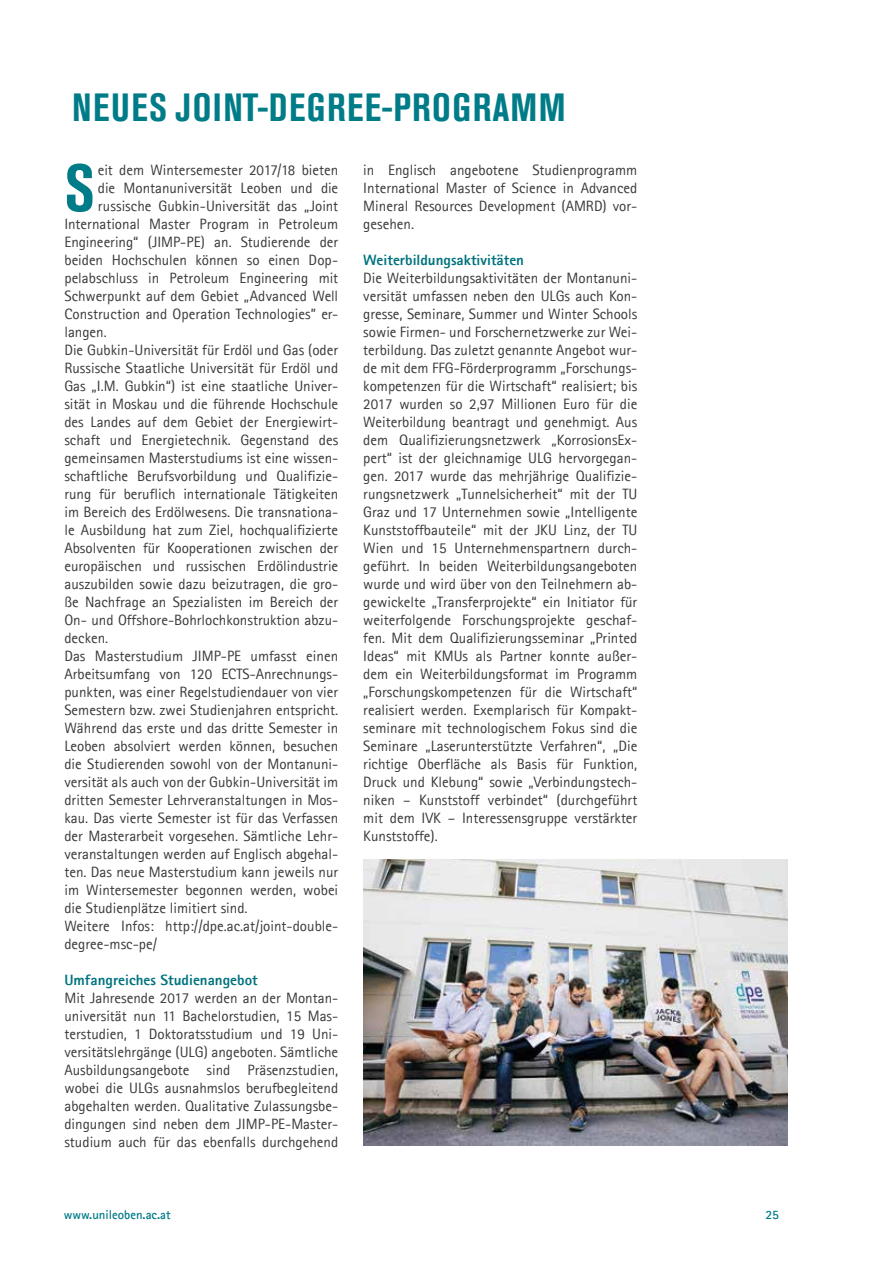
<style>
.page{position:relative;width:893px;height:1263px;background:#fff}
.page>*{position:absolute;margin:0;border:0;box-sizing:border-box;transform-origin:0 0}
.t1{font:700 condensed 66px "Akzidenz Grotesk BE";color:#007c88}
.t2{font:700 condensed 39px "Akzidenz Grotesk BE";letter-spacing:.035em;color:#007c88}
.t3{font:15px/18px "Agfa Rotis Sans Serif";color:#3a3938;text-align:justify}
.t4{font:800 15px "Agfa Rotis Sans Serif";color:#00737e}
.t5{font:700 12.75px "Agfa Rotis Sans Serif";color:#007c88}
</style>
<div class="page">
<img style="left:363px;top:860px;width:424px;height:285px">
<h2 class="t2" style="left:72px;top:85px;width:495px">NEUES JOINT-DEGREE-PROGRAMM</h2>
<h1 class="t1" style="left:64px;top:150px;width:32px">S</h1>
<p class="t3" style="left:98px;top:161px;width:242px">eit dem Wintersemester 2017/18 bieten</p>
<p class="t3" style="left:98px;top:179px;width:242px">die Montanuniversität Leoben und die</p>
<p class="t3" style="left:98px;top:197px;width:242px">russische Gubkin-Universität das „Joint</p>
<p class="t3" style="left:64px;top:215px;width:275px">International Master Program in Petroleum</p>
<p class="t3" style="left:64px;top:233px;width:275px">Engineering“ (JIMP-PE) an. Studierende der</p>
<p class="t3" style="left:64px;top:251px;width:275px">beiden Hochschulen können so einen Dop-</p>
<p class="t3" style="left:64px;top:269px;width:275px">pelabschluss in Petroleum Engineering mit</p>
<p class="t3" style="left:64px;top:287px;width:275px">Schwerpunkt auf dem Gebiet „Advanced Well</p>
<p class="t3" style="left:64px;top:305px;width:275px">Construction and Operation Technologies” er-</p>
<p class="t3" style="left:64px;top:323px;width:44px">langen.</p>
<p class="t3" style="left:64px;top:341px;width:275px">Die Gubkin-Universität für Erdöl und Gas (oder</p>
<p class="t3" style="left:64px;top:359px;width:275px">Russische Staatliche Universität für Erdöl und</p>
<p class="t3" style="left:64px;top:377px;width:275px">Gas „I.M. Gubkin“) ist eine staatliche Univer-</p>
<p class="t3" style="left:64px;top:395px;width:275px">sität in Moskau und die führende Hochschule</p>
<p class="t3" style="left:64px;top:413px;width:275px">des Landes auf dem Gebiet der Energiewirt-</p>
<p class="t3" style="left:64px;top:431px;width:275px">schaft und Energietechnik. Gegenstand des</p>
<p class="t3" style="left:64px;top:449px;width:275px">gemeinsamen Masterstudiums ist eine wissen-</p>
<p class="t3" style="left:64px;top:467px;width:275px">schaftliche Berufsvorbildung und Qualifizie-</p>
<p class="t3" style="left:64px;top:485px;width:275px">rung für beruflich internationale Tätigkeiten</p>
<p class="t3" style="left:64px;top:503px;width:275px">im Bereich des Erdölwesens. Die transnationa-</p>
<p class="t3" style="left:64px;top:521px;width:275px">le Ausbildung hat zum Ziel, hochqualifizierte</p>
<p class="t3" style="left:64px;top:539px;width:275px">Absolventen für Kooperationen zwischen der</p>
<p class="t3" style="left:64px;top:557px;width:275px">europäischen und russischen Erdölindustrie</p>
<p class="t3" style="left:64px;top:575px;width:275px">auszubilden sowie dazu beizutragen, die gro-</p>
<p class="t3" style="left:64px;top:593px;width:275px">ße Nachfrage an Spezialisten im Bereich der</p>
<p class="t3" style="left:64px;top:611px;width:275px">On- und Offshore-Bohrlochkonstruktion abzu-</p>
<p class="t3" style="left:64px;top:629px;width:45px">decken.</p>
<p class="t3" style="left:64px;top:647px;width:275px">Das Masterstudium JIMP-PE umfasst einen</p>
<p class="t3" style="left:64px;top:665px;width:275px">Arbeitsumfang von 120 ECTS-Anrechnungs-</p>
<p class="t3" style="left:64px;top:683px;width:275px">punkten, was einer Regelstudiendauer von vier</p>
<p class="t3" style="left:64px;top:701px;width:275px">Semestern bzw. zwei Studienjahren entspricht.</p>
<p class="t3" style="left:64px;top:719px;width:275px">Während das erste und das dritte Semester in</p>
<p class="t3" style="left:64px;top:737px;width:275px">Leoben absolviert werden können, besuchen</p>
<p class="t3" style="left:64px;top:755px;width:275px">die Studierenden sowohl von der Montanuni-</p>
<p class="t3" style="left:64px;top:773px;width:275px">versität als auch von der Gubkin-Universität im</p>
<p class="t3" style="left:64px;top:791px;width:275px">dritten Semester Lehrveranstaltungen in Mos-</p>
<p class="t3" style="left:64px;top:809px;width:275px">kau. Das vierte Semester ist für das Verfassen</p>
<p class="t3" style="left:64px;top:827px;width:275px">der Masterarbeit vorgesehen. Sämtliche Lehr-</p>
<p class="t3" style="left:64px;top:845px;width:275px">veranstaltungen werden auf Englisch abgehal-</p>
<p class="t3" style="left:64px;top:863px;width:275px">ten. Das neue Masterstudium kann jeweils nur</p>
<p class="t3" style="left:64px;top:881px;width:275px">im Wintersemester begonnen werden, wobei</p>
<p class="t3" style="left:64px;top:899px;width:185px">die Studienplätze limitiert sind.</p>
<p class="t3" style="left:64px;top:917px;width:275px">Weitere Infos: http://dpe.ac.at/joint-double-</p>
<p class="t3" style="left:64px;top:935px;width:94px">degree-msc-pe/</p>
<p class="t4" style="left:64px;top:970px;width:195px">Umfangreiches Studienangebot</p>
<p class="t3" style="left:64px;top:989px;width:275px">Mit Jahresende 2017 werden an der Montan&shy;universität nun 11 Bachelorstudien, 15 Mas&shy;terstudien, 1 Doktoratsstudium und 19 Uni&shy;versitätslehrgänge (ULG) angeboten. Sämtliche Ausbildungsangebote sind Präsenzstudien, wobei die ULGs ausnahmslos berufbegleitend abgehalten werden. Qualitative Zulassungsbe&shy;dingungen sind neben dem JIMP-PE-Master&shy;studium auch für das ebenfalls durchgehend</p>
<p class="t3" style="left:363px;top:161px;width:276px">in Englisch angebotene Studienprogramm International Master of Science in Advanced Mineral Resources Development (AMRD) vor&shy;gesehen.</p>
<p class="t4" style="left:363px;top:250px;width:162px">Weiterbildungsaktivitäten</p>
<p class="t3" style="left:363px;top:269px;width:276px">Die Weiterbildungsaktivitäten der Montanuni&shy;versität umfassen neben den ULGs auch Kon&shy;gresse, Seminare, Summer und Winter Schools sowie Firmen- und Forschernetzwerke zur Wei&shy;terbildung. Das zuletzt genannte Angebot wur&shy;de mit dem FFG-Förderprogramm „Forschungs&shy;kompetenzen für die Wirtschaft“ realisiert; bis 2017 wurden so 2,97 Millionen Euro für die Weiterbildung beantragt und genehmigt. Aus dem Qualifizierungsnetzwerk „KorrosionsEx&shy;pert“ ist der gleichnamige ULG hervorgegan&shy;gen. 2017 wurde das mehrjährige Qualifizie&shy;rungsnetzwerk „Tunnelsicherheit“ mit der TU Graz und 17 Unternehmen sowie „Intelligente Kunststoffbauteile“ mit der JKU Linz, der TU Wien und 15 Unternehmenspartnern durch&shy;geführt. In beiden Weiterbildungsangeboten wurde und wird über von den Teilnehmern ab&shy;gewickelte „Transferprojekte“ ein Initiator für weiterfolgende Forschungsprojekte geschaf&shy;fen. Mit dem Qualifizierungsseminar „Printed Ideas“ mit KMUs als Partner konnte außer&shy;dem ein Weiterbildungsformat im Programm „Forschungskompetenzen für die Wirtschaft“ realisiert werden. Exemplarisch für Kompakt&shy;seminare mit technologischem Fokus sind die Seminare „Laserunterstützte Verfahren“, „Die richtige Oberfläche als Basis für Funktion, Druck und Klebung“ sowie „Verbindungstech&shy;niken – Kunststoff verbindet“ (durchgeführt mit dem IVK – Interessensgruppe verstärkter Kunststoffe).</p>
<p class="t5" style="left:64px;top:1207px;width:108px">www.unileoben.ac.at</p>
<p class="t5" style="left:765px;top:1207px;width:15px">25</p>
</div>
